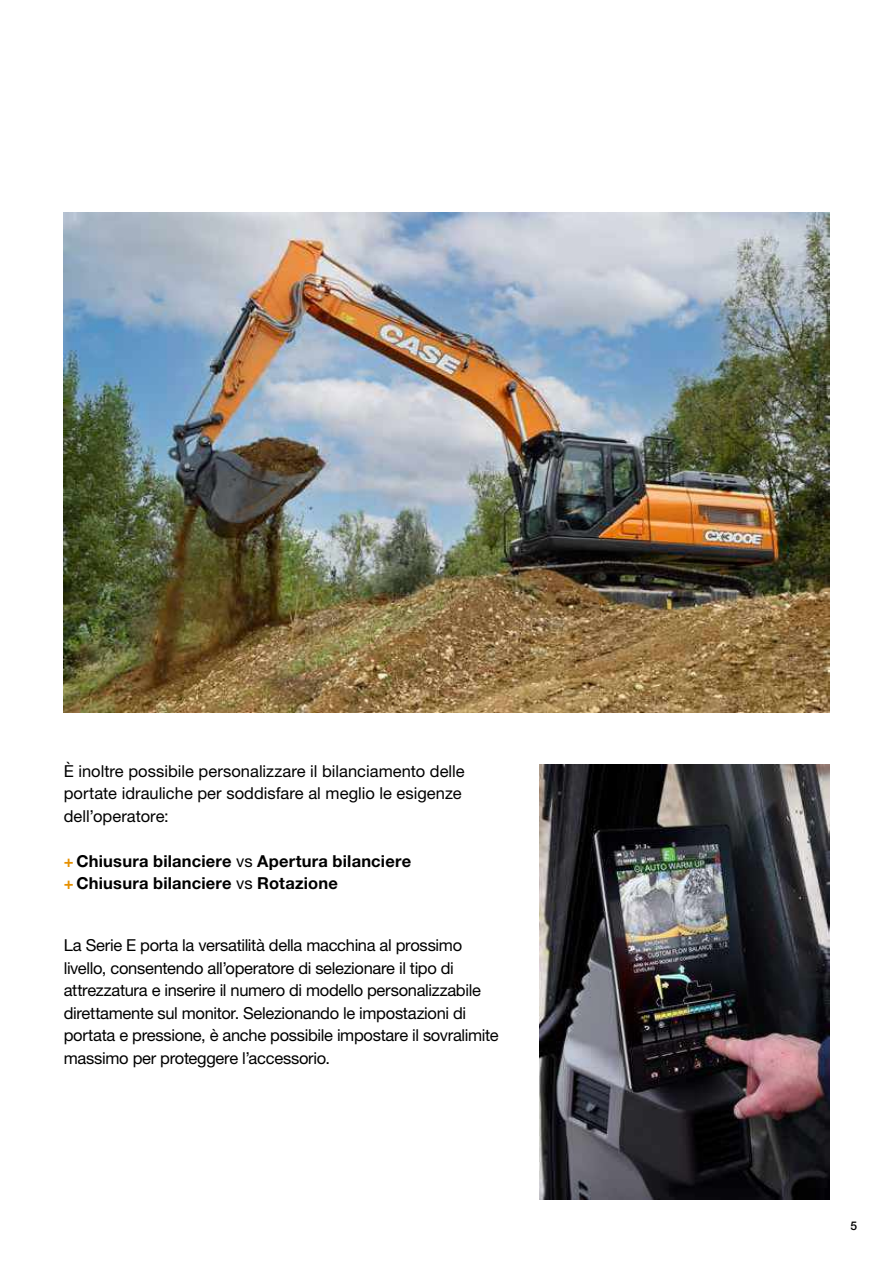
<style>
.page{position:relative;width:893px;height:1263px;background:#fff}
.page>*{position:absolute;margin:0;border:0;box-sizing:border-box;transform-origin:0 0}
.t1{font:16.5px/22.5px "Helvetica Neue LT Pro";letter-spacing:-.015em;color:#000}
.t2{font:700 16.5px/22.5px "Helvetica Neue LT Pro";letter-spacing:.01em;color:#000}
.t3{font:500 12px "Helvetica Neue LT Pro";color:#000}
.s1{color:#e69000}
.s2{font-weight:400}
</style>
<div class="page">
<img style="left:64px;top:213px;width:765px;height:499px">
<img style="left:539px;top:765px;width:290px;height:434px">
<p class="t1" style="left:64px;top:759px;width:402px">È inoltre possibile personalizzare il bilanciamento delle portate idrauliche per soddisfare al meglio le esigenze dell’operatore:</p>
<p class="t2" style="left:64px;top:849px;width:349px"><span class="s1">+</span> Chiusura bilanciere <span class="s2">vs</span> Apertura bilanciere <span class="s1">+</span> Chiusura bilanciere <span class="s2">vs</span> Rotazione</p>
<p class="t1" style="left:64px;top:934px;width:436px">La Serie E porta la versatilità della macchina al prossimo livello, consentendo all’operatore di selezionare il tipo di attrezzatura e inserire il numero di modello personalizzabile direttamente sul monitor. Selezionando le impostazioni di portata e pressione, è anche possibile impostare il sovralimite massimo per proteggere l’accessorio.</p>
<p class="t3" style="left:850px;top:1218px;width:8px">5</p>
</div>
